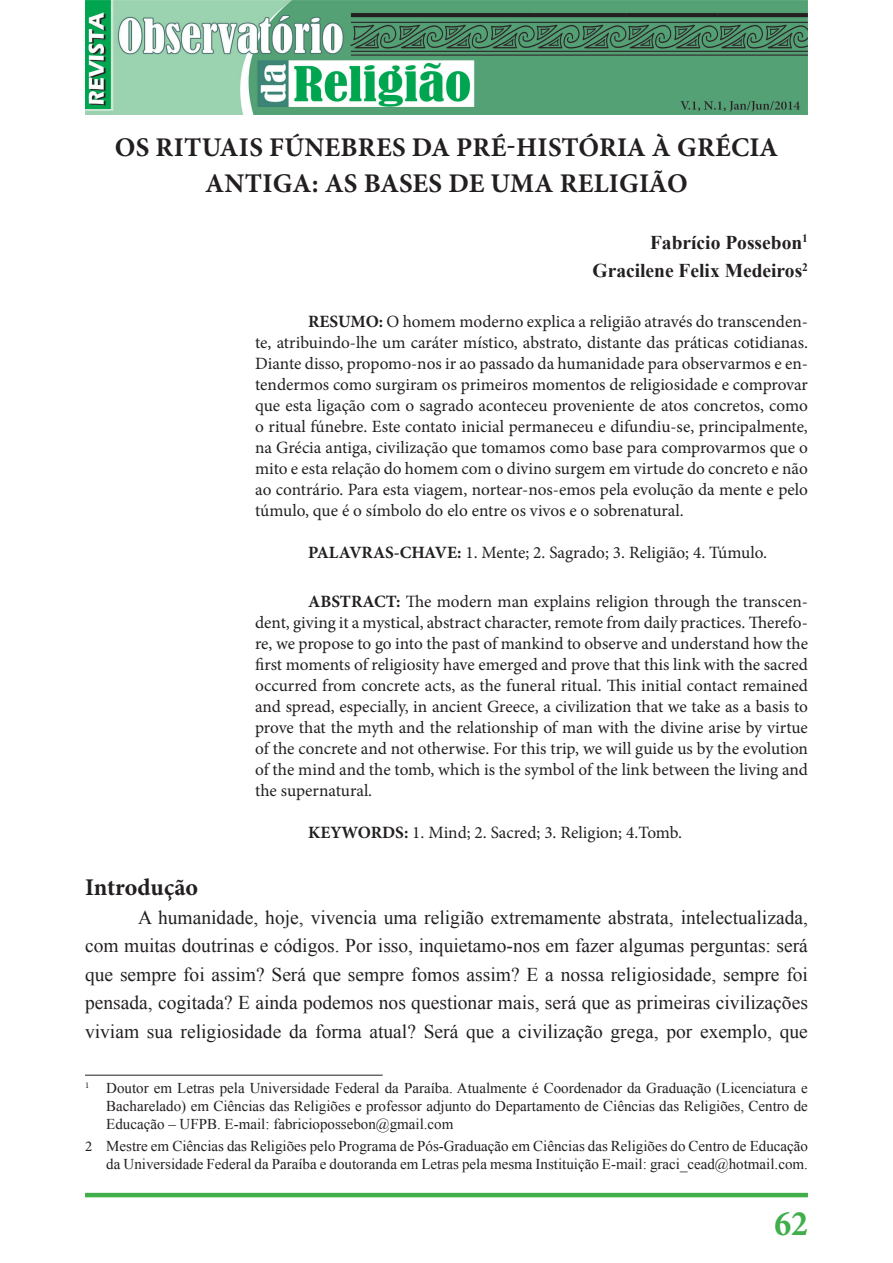
<style>
.page{position:relative;width:893px;height:1263px;background:#fff}
.page>*{position:absolute;margin:0;border:0;box-sizing:border-box;transform-origin:0 0}
.t1{font:700 condensed 36px "Minion Pro";color:#40ae49}
.t2{font:700 27px/36px "Minion Pro";letter-spacing:.01em;color:#231f20;text-align:center}
.t3{font:700 24px "Minion Pro";color:#231f20}
.t4{font:19.5px/28.5px "Times New Roman";color:#231f20;text-align:justify}
.t5{font:700 19.5px/28.5px "Times New Roman";color:#231f20;text-align:right}
.t6{font:17.25px/21px "Minion Pro";color:#231f20;text-align:justify}
.t7{font:700 17.25px "Minion Pro";color:#231f20}
.t8{font:15px/18px "Times New Roman";color:#231f20;text-align:justify}
.s1{font-weight:700}
.s2{font-family:"Minion Pro"}
</style>
<div class="page">
<hr style="left:85px;top:1193px;width:723px;height:4px;background:#40ae49">
<img style="left:85px;top:0;width:723px;height:114px">
<hr style="left:85px;top:1075px;width:298px;height:1px;background:#231f20">
<h2 class="t2" style="left:115px;top:129px;width:665px">OS RITUAIS FÚNEBRES DA PRÉ-HISTÓRIA À GRÉCIA<br>ANTIGA: AS BASES DE UMA RELIGIÃO</h2>
<p class="t5" style="left:592px;top:227px;width:217px">Fabrício Possebon<sup>1<br></sup>Gracilene Felix Medeiros<sup>2</sup></p>
<p class="t6" style="left:255px;top:311px;width:554px;text-indent:111px"><span class="s1">O:</span> O homem moderno explica a religião através do transcenden&shy;te, atribuindo-lhe um caráter místico, abstrato, distante das práticas cotidianas.<br>Diante disso, propomo-nos ir ao passado da humanidade para observarmos e en&shy;tendermos como surgiram os primeiros momentos de religiosidade e comprovar que esta ligação com o sagrado aconteceu proveniente de atos concretos, como o ritual fúnebre. Este contato inicial permaneceu e difundiu-se, principalmente, na Grécia antiga, civilização que tomamos como base para comprovarmos que o mito e esta relação do homem com o divino surgem em virtude do concreto e não ao contrário. Para esta viagem, nortear-nos-emos pela evolução da mente e pelo túmulo, que é o símbolo do elo entre os vivos e o sobrenatural.</p>
<p class="t7" style="left:308px;top:540px;width:105px">PALAVRAS -CHA</p>
<p class="t6" style="left:435px;top:542px;width:334px"><span class="s1">VE:</span> 1. Mente; 2. Sagrado; 3. Religião; 4. Túmulo.</p>
<p class="t7" style="left:308px;top:589px;width:12px">ABST</p>
<p class="t7" style="left:351px;top:589px;width:24px">RACT</p>
<p class="t7" style="left:308px;top:309px;width:24px">RESUM</p>
<p class="t6" style="left:255px;top:591px;width:554px;text-indent:141px"><span class="s1">:</span> The modern man explains religion through the transcen&shy;dent, giving it a mystical, abstract character, remote from daily practices. Therefo&shy;re, we propose to go into the past of mankind to observe and understand how the first moments of religiosity have emerged and prove that this link with the sacred occurred from concrete acts, as the funeral ritual. This initial contact remained and spread, especially, in ancient Greece, a civilization that we take as a basis to prove that the myth and the relationship of man with the divine arise by virtue of the concrete and not otherwise. For this trip, we will guide us by the evolution of the mind and the tomb, which is the symbol of the link between the living and the supernatural.</p>
<p class="t6" style="left:308px;top:822px;width:375px"><span class="s1">KEYWORDS :</span> 1. Mind; 2. Sacred; 3. Religion; 4.Tomb.</p>
<h3 class="t3" style="left:85px;top:871px;width:115px">INTRODUÇÃO</h3>
<p class="t4" style="left:85px;top:903px;width:724px;text-indent:53px">A humanidade, hoje, vivencia uma religião extremamente abstrata, intelectualizada, com muitas doutrinas e códigos. Por isso, inquietamo-nos em fazer algumas perguntas: será que sempre foi assim? Será que sempre fomos assim? E a nossa religiosidade, sempre foi pensada, cogitada? E ainda podemos nos questionar mais, será que as primeiras civilizações viviam sua religiosidade da forma atual? Será que a civilização grega, por exemplo, que</p>
<p class="t8" style="left:106px;top:1079px;width:703px;text-indent:-21px"><sup>1</sup> Doutor em Letras pela Universidade Federal da Paraíba. Atualmente é Coordenador da Graduação (Licenciatura e Bacharelado) em Ciências das Religiões e professor adjunto do Departamento de Ciências das Religiões, Centro de Educação – UFPB. E-mail: fabriciopossebon@gmail.com</p>
<p class="t8" style="left:85px;top:1137px;width:724px;text-align:right"><span class="s2">2</span> Mestre em Ciências das Religiões pelo Programa de Pós-Graduação em Ciências das Religiões do Centro de Educação da Universidade Federal da Paraíba e doutoranda em Letras pela mesma Instituição E-mail: graci_cead@hotmail.com.</p>
<h1 class="t1" style="left:774px;top:1198px;width:35px">62</h1>
</div>
